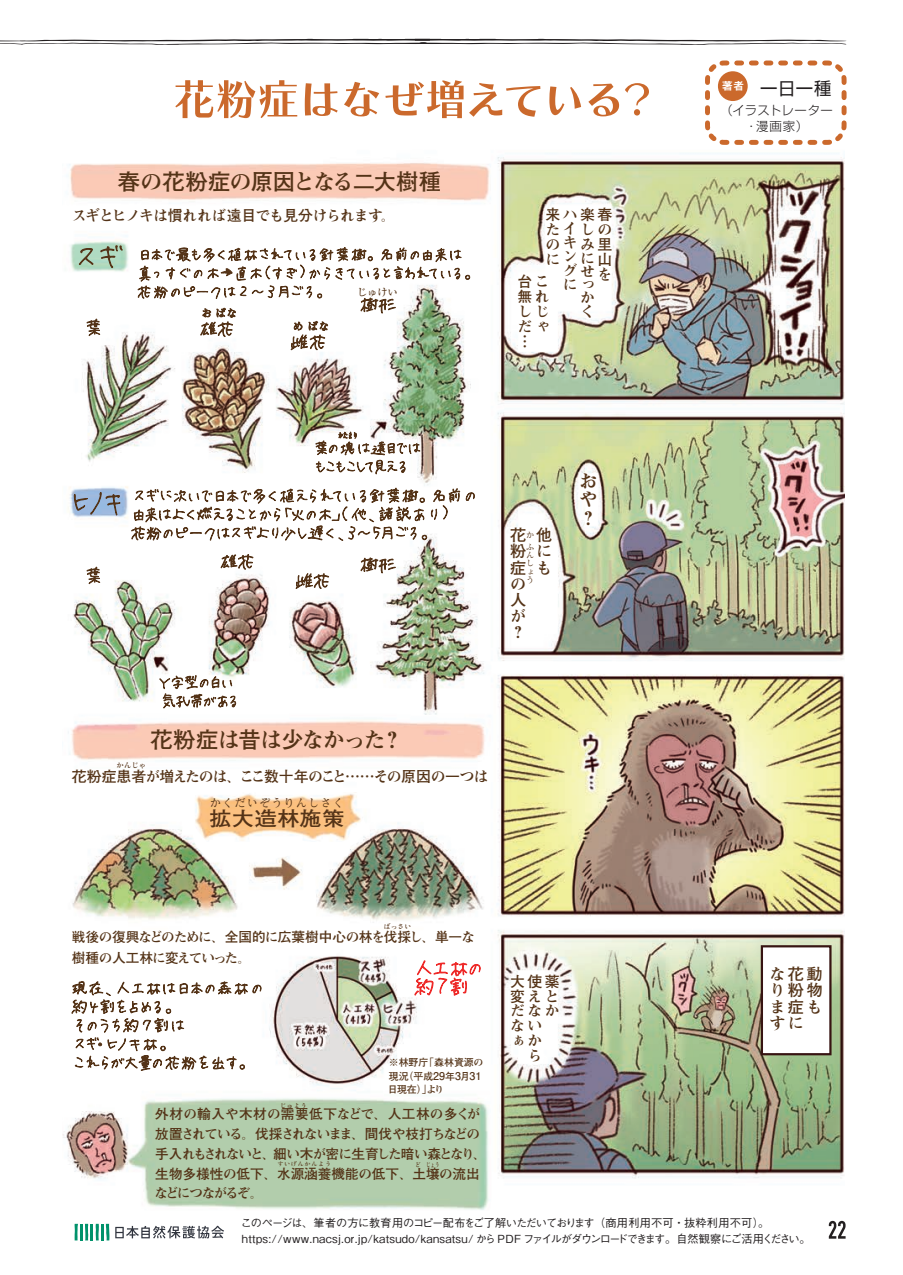
<style>
.page{position:relative;width:903px;height:1275px;background:#fff}
.page>*{position:absolute;margin:0;border:0;box-sizing:border-box;transform-origin:0 0}
.t1{font:700 22.4px "Futo Go B101 Pro";letter-spacing:.005em;color:#543317}
.t2{font:22.4px "Midashi Min Pro MA31";color:#543317}
.t3{font:700 20.12px "Futo Go B101 Pro";letter-spacing:.015em;color:#543317;scale:1.11 1}
.t4{font:18.55px/18.6px "Midashi Min Pro MA31";color:#543317;text-align:justify}
.t5{font:17.32px "Shin Go Pro";color:#231f20}
.t6{font:700 16.1px/16.1px "Futo Go B101 Pro";color:#543317;text-align:justify}
.t7{font:16.1px/16.1px "Midashi Min Pro MA31";color:#543317}
.t8{font:14.88px/14.9px "Midashi Min Pro MA31";letter-spacing:-.085em;color:#543317;text-align:justify}
.t9{font:14.88px "Midashi Min Pro MA31";letter-spacing:-.13em;color:#543317}
.t10{font:700 14.88px/14.9px "Futo Go B101 Pro";color:#543317}
.t11{font:13.65px/19.8px "Midashi Min Pro MA31";letter-spacing:-.155em;color:#543317}
.t12{font:700 13.65px "Futo Go B101 Pro";color:#543317}
.t13{font:700 13.65px "Futo Go B101 Pro";letter-spacing:.04em;color:#543317}
.t14{font:300 12.42px/16.1px "Shin Go Pro";letter-spacing:.02em;color:#231f20;text-align:center}
.t15{font:500 11.2px/16.8px "Gothic BBB Pro";letter-spacing:-.005em;color:#231f20}
.t16{font:11.2px "Midashi Min Pro MA31";letter-spacing:.105em;color:#543317}
.t17{font:11.2px "Midashi Go Pro MB31";color:#fff}
.t18{font:500 10.33px "Ryumin Pr 6";color:#543317}
.t19{font:700 9.97px/13.7px "Futo Go B101 Pro";color:#543317}
.t20{font:9.97px "Midashi Min Pro MA31";color:#543317}
.t21{font:8.05px/16.1px "Midashi Min Pro MA31";color:#543317}
.t22{font:7.52px "Ryumin Std Bold KO";color:#543317}
.t23{font:6.83px "Ryumin Std Bold KO";color:#543317}
.t24{font:6.12px "Ryumin Std Bold KO";letter-spacing:.125em;color:#543317}
.t25{font:6.12px "Ryumin Std Bold KO";letter-spacing:.125em;color:#543317;scale:.73 1}
.t26{font:5.77px "Ryumin Std Bold KO";letter-spacing:.1em;color:#543317;scale:1.09 1}
.s1{font-family:"Midashi Min Pro MA31";font-weight:400}
.s2{font-family:"Futo Go B101 Pro";font-weight:700}
.s3{font-size:10.67px}
</style>
<div class="page">
<svg style="left:0;top:39px;width:846px;height:6px"></svg>
<img style="left:63px;top:153px;width:781px;height:1057px">
<div style="left:761px;top:945px;width:70px;height:110px;background:#fff;border:2px solid #371412"></div>
<svg style="left:829px;top:1221px;width:16px;height:18px"></svg>
<svg style="left:75px;top:1224px;width:3px;height:16px"></svg>
<hr style="left:101px;top:1224px;width:3px;height:16px;background:#00926b">
<hr style="left:80px;top:1224px;width:3px;height:16px;background:#00926b">
<svg style="left:85px;top:1224px;width:14px;height:16px"></svg>
<svg style="left:106px;top:1224px;width:3px;height:16px"></svg>
<svg style="left:115px;top:1226px;width:109px;height:12px"></svg>
<svg style="left:705px;top:60px;width:142px;height:85px"></svg>
<div style="left:718px;top:71px;width:30px;height:30px;background:#cb692c;border-radius:50%"></div>
<svg style="left:175px;top:80px;width:474px;height:38px"></svg>
<svg style="left:131px;top:488px;width:344px;height:53px"></svg>
<svg style="left:72px;top:981px;width:189px;height:90px"></svg>
<svg style="left:79px;top:245px;width:44px;height:23px"></svg>
<svg style="left:415px;top:960px;width:65px;height:36px"></svg>
<svg style="left:138px;top:247px;width:332px;height:103px"></svg>
<svg style="left:361px;top:558px;width:35px;height:15px"></svg>
<svg style="left:87px;top:319px;width:13px;height:17px"></svg>
<svg style="left:87px;top:567px;width:13px;height:17px"></svg>
<svg style="left:221px;top:551px;width:32px;height:19px"></svg>
<svg style="left:296px;top:570px;width:33px;height:19px"></svg>
<svg style="left:74px;top:492px;width:46px;height:23px"></svg>
<svg style="left:315px;top:431px;width:105px;height:43px"></svg>
<svg style="left:160px;top:675px;width:76px;height:33px"></svg>
<svg style="left:390px;top:1067px;width:89px;height:23px"></svg>
<h1 class="t1" style="left:118px;top:163px;width:325px">春<span class="s1">の</span>花粉症<span class="s1">の</span>原因<span class="s1">となる</span>二大樹種</h1>
<h3 class="t8" style="left:72px;top:207px;width:325px">スギとヒノキは<span class="s2">慣</span>れれば<span class="s2">遠目</span>でも<span class="s2">見分</span>けられます。</h3>
<p class="t18" style="left:357px;top:284px;width:43px">じゅけい</p>
<h3 class="t10" style="left:545px;top:205px;width:68px">来<span class="s1">ハ</span>楽春</h3>
<h3 class="t8" style="left:580px;top:221px;width:33px;line-height:14.3px">しのみ<span class="s2">里</span>に<span class="s2">山</span></h3>
<h3 class="t8" style="left:597px;top:265px;width:14px">を</h3>
<h3 class="t8" style="left:563px;top:220px;width:16px;line-height:14.2px;text-align:left">イキング</h3>
<h3 class="t8" style="left:545px;top:221px;width:15px">たのに</h3>
<h3 class="t10" style="left:517px;top:272px;width:33px">台<span class="s1">こ</span>無<span class="s1">れ</span></h3>
<h3 class="t8" style="left:517px;top:303px;width:33px">しじだゃ…</h3>
<h3 class="t8" style="left:563px;top:264px;width:33px;line-height:13.3px;text-align:right">せ<br>にっか<br>く</h3>
<h3 class="t6" style="left:510px;top:525px;width:43px">花<sup>か</sup>他粉<sup>ふ</sup><span class="s1">に</span>症<sup>し</sup><span class="s1">も</span></h3>
<p class="t21" style="left:526px;top:547px;width:9px">んょ</p>
<p class="t21" style="left:526px;top:571px;width:8px">う</p>
<h3 class="t7" style="left:510px;top:574px;width:16px">の</h3>
<h3 class="t6" style="left:510px;top:590px;width:17px">人</h3>
<h3 class="t7" style="left:510px;top:606px;width:16px">が？</h3>
<h3 class="t4" style="left:579px;top:470px;width:19px">おや？</h3>
<h1 class="t2" style="left:150px;top:723px;width:254px"><span class="s2">花粉症</span>は<span class="s2">昔</span>は<span class="s2">少</span>なかった？</h1>
<p class="t22" style="left:117px;top:760px;width:31px">かんじゃ</p>
<h3 class="t9" style="left:72px;top:765px;width:418px"><span class="s2">花粉症患者</span>が<span class="s2">増</span>えたのは、ここ<span class="s2">数十年</span>のこと……その<span class="s2">原因</span>の<span class="s2">一</span>つは</h3>
<p class="t16" style="left:210px;top:794px;width:136px">かくだいぞうりんしさく</p>
<h2 class="t3" style="left:209px;top:802px;width:124px">拡大造林施策</h2>
<p class="t23" style="left:384px;top:921px;width:29px">ばっさい</p>
<p class="t12" style="left:72px;top:925px;width:405px">戦後<span class="s1">の</span>復興<span class="s1">などのために、</span>全国的<span class="s1">に</span>広葉樹中心<span class="s1">の</span>林<span class="s1">を</span>伐採<span class="s1">し、</span>単一<span class="s1">な</span></p>
<p class="t11" style="left:72px;top:946px;width:181px"><span class="s2">樹種</span>の<span class="s2">人工林</span>に<span class="s2">変</span>えていった。</p>
<p class="t19" style="left:389px;top:1054px;width:96px"><span class="s1">※</span>林野庁<span class="s1">「</span>森林資源<span class="s1">の</span>現況<span class="s1">（</span>平成<span class="s3">29</span>年<span class="s3">3</span>月<span class="s3">31</span></p>
<p class="t20" style="left:388px;top:1082px;width:58px"><span class="s2">日現在</span>）」より</p>
<p class="t24" style="left:280px;top:1101px;width:29px">じゅよう</p>
<p class="t11" style="left:155px;top:1123px;width:333px"><span class="s2">放置</span>されている。<span class="s2">伐採</span>されないまま、<span class="s2">間伐</span>や<span class="s2">枝打</span>ちなどの<span class="s2">手入</span>れもされないと、<span class="s2">細</span>い<span class="s2">木</span>が<span class="s2">密</span>に<span class="s2">生育</span>した<span class="s2">暗</span>い<span class="s2">森</span>となり、</p>
<p class="t12" style="left:155px;top:1162px;width:326px">生物多様性<span class="s1">の</span>低下<span class="s1">、</span>水源涵養機能<span class="s1">の</span>低下<span class="s1">、</span>土壌<span class="s1">の</span>流出</p>
<p class="t13" style="left:155px;top:1103px;width:327px">外材<span class="s1">の</span>輸入<span class="s1">や</span>木材<span class="s1">の</span>需要低下<span class="s1">などで、</span>人工林<span class="s1">の</span>多<span class="s1">くが</span></p>
<p class="t26" style="left:277px;top:1159px;width:51px">すいげんかんよう</p>
<p class="t24" style="left:415px;top:1160px;width:8px">ど</p>
<p class="t25" style="left:426px;top:1160px;width:20px">じょう</p>
<p class="t11" style="left:154px;top:1182px;width:111px">などにつながるぞ。</p>
<h3 class="t10" style="left:510px;top:972px;width:50px">大使薬</h3>
<h3 class="t8" style="left:510px;top:987px;width:50px;text-align:left"><span class="s2">変</span>えとだなかない<br>ぁか</h3>
<h3 class="t8" style="left:527px;top:1047px;width:14px">ら</h3>
<h3 class="t5" style="left:760px;top:75px;width:73px">一日一種</h3>
<p class="t14" style="left:720px;top:100px;width:114px">（イラストレーター・漫画家）</p>
<p class="t17" style="left:722px;top:77px;width:24px">著者</p>
<h3 class="t6" style="left:769px;top:964px;width:54px"><span class="s1">な</span>花動<span class="s1">り</span>粉物</h3>
<h3 class="t7" style="left:769px;top:997px;width:52px">ま<span class="s2">症</span>もすに</h3>
<p class="t15" style="left:241px;top:1212px;width:571px">このページは、筆者の方に教育用のコピー配布をご了解いただいております（商用利用不可・抜粋利用不可）。https://www.nacsj.or.jp/katsudo/kansatsu/ からPDFファイルがダウンロードできます。自然観察にご活用ください。</p>
</div>
